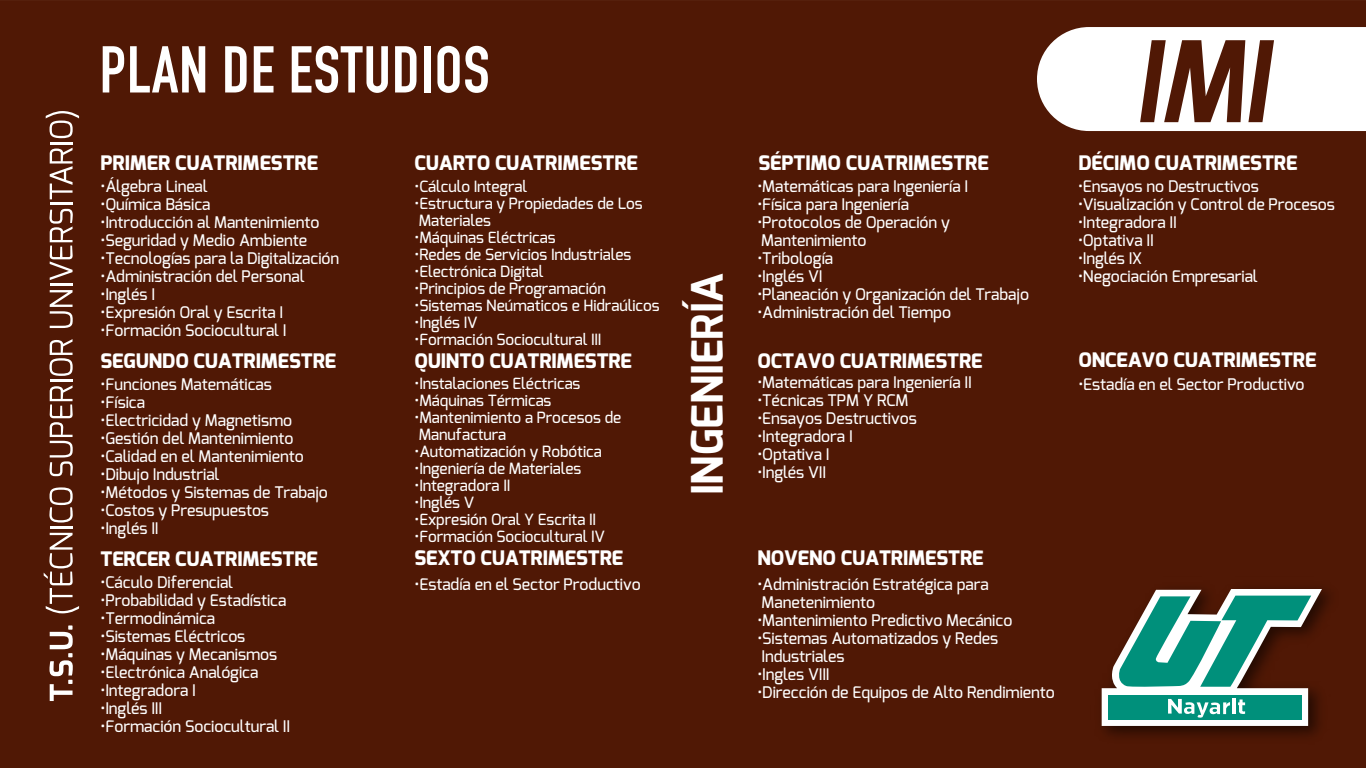
<style>
.page{position:relative;width:1366px;height:768px;background:#501805}
.page>*{position:absolute;margin:0;border:0;box-sizing:border-box;transform-origin:0 0}
.t1{font:italic 700 112px "Exo";color:#501805;scale:.89 1}
.t2{font:700 65px "DIN Condensed";letter-spacing:.015em;color:#fff}
.t3{font:700 43.3px "Exo";color:#fff}
.t4{font:800 20px "Exo";letter-spacing:-.005em;color:#fff}
.t5{font:500 16px/18px "Exo";letter-spacing:-.005em;color:#fff}
.t6{font:500 15.5px/17px "Exo";letter-spacing:-.005em;color:#fff}
</style>
<div class="page">
<img style="left:1090px;top:577px;width:255px;height:172px">
<svg style="left:1102px;top:589px;width:220px;height:137px"></svg>
<svg style="left:49px;top:625px;width:24px;height:76px"></svg>
<svg style="left:44px;top:533px;width:35px;height:80px;background:#714435"></svg>
<hr style="left:50px;top:526px;width:23px;height:2px;background:#fff">
<svg style="left:49px;top:487px;width:24px;height:36px"></svg>
<svg style="left:50px;top:385px;width:23px;height:91px"></svg>
<hr style="left:50px;top:380px;width:23px;height:2px;background:#fff">
<svg style="left:50px;top:339px;width:23px;height:37px"></svg>
<svg style="left:50px;top:290px;width:23px;height:38px"></svg>
<hr style="left:50px;top:283px;width:23px;height:3px;background:#fff">
<svg style="left:50px;top:209px;width:23px;height:71px"></svg>
<hr style="left:50px;top:203px;width:23px;height:2px;background:#fff">
<svg style="left:50px;top:148px;width:23px;height:51px"></svg>
<hr style="left:50px;top:142px;width:23px;height:2px;background:#fff">
<svg style="left:46px;top:111px;width:33px;height:27px"></svg>
<svg style="left:1037px;top:27px;width:329px;height:104px"></svg>
<svg style="left:414px;top:222px;width:4px;height:4px"></svg>
<svg style="left:411px;top:437px;width:7px;height:5px"></svg>
<div style="left:754px;top:602px;width:7px;height:7px;background:#501805"></div>
<div style="left:754px;top:657px;width:7px;height:7px;background:#501805"></div>
<h2 class="t2" style="left:100px;top:32px;width:392px">PLAN DE ESTUDIOS</h2>
<h1 class="t1" style="left:1134px;top:10px;width:152px">IMI</h1>
<p class="t4" style="left:101px;top:150px;width:219px">PRIMER CUATRIMESTRE</p>
<p class="t4" style="left:415px;top:150px;width:225px">CUARTO CUATRIMESTRE</p>
<p class="t4" style="left:758px;top:150px;width:232px">SÉPTIMO CUATRIMESTRE</p>
<p class="t4" style="left:1078px;top:150px;width:220px">DÉCIMO CUATRIMESTRE</p>
<p class="t5" style="left:101px;top:177px;width:109px">•Álgebra Lineal</p>
<p class="t5" style="left:101px;top:195px;width:111px">•Química Básica</p>
<p class="t5" style="left:101px;top:213px;width:220px">•Introducción al Mantenimiento</p>
<p class="t5" style="left:101px;top:231px;width:208px">•Seguridad y Medio Ambiente</p>
<p class="t5" style="left:101px;top:249px;width:240px">•Tecnologías para la Digitalización</p>
<p class="t5" style="left:101px;top:267px;width:205px">•Administración del Personal</p>
<p class="t5" style="left:101px;top:285px;width:56px">•Inglés I</p>
<p class="t5" style="left:101px;top:303px;width:184px">•Expresión Oral y Escrita I</p>
<p class="t5" style="left:101px;top:321px;width:187px">•Formación Sociocultural I</p>
<p class="t4" style="left:101px;top:348px;width:237px">SEGUNDO CUATRIMESTRE</p>
<p class="t5" style="left:101px;top:375px;width:173px">•Funciones Matemáticas</p>
<p class="t5" style="left:101px;top:393px;width:46px">•Física</p>
<p class="t5" style="left:101px;top:411px;width:193px">•Electricidad y Magnetismo</p>
<p class="t5" style="left:101px;top:429px;width:194px">•Gestión del Mantenimiento</p>
<p class="t5" style="left:101px;top:447px;width:205px">•Calidad en el Mantenimiento</p>
<p class="t5" style="left:101px;top:465px;width:120px">•Dibujo Industrial</p>
<p class="t5" style="left:101px;top:483px;width:229px">•Métodos y Sistemas de Trabajo</p>
<p class="t5" style="left:101px;top:501px;width:170px">•Costos y Presupuestos</p>
<p class="t5" style="left:101px;top:519px;width:59px">•Inglés II</p>
<p class="t5" style="left:101px;top:573px;width:134px">•Cáculo Diferencial</p>
<p class="t5" style="left:101px;top:591px;width:187px">•Probabilidad y Estadística</p>
<p class="t5" style="left:101px;top:609px;width:116px">•Termodinámica</p>
<p class="t5" style="left:101px;top:627px;width:146px">•Sistemas Eléctricos</p>
<p class="t5" style="left:101px;top:645px;width:178px">•Máquinas y Mecanismos</p>
<p class="t5" style="left:101px;top:663px;width:159px">•Electrónica Analógica</p>
<p class="t5" style="left:101px;top:681px;width:97px">•Integradora I</p>
<p class="t5" style="left:101px;top:699px;width:63px">•Inglés III</p>
<p class="t5" style="left:101px;top:717px;width:191px">•Formación Sociocultural II</p>
<p class="t4" style="left:101px;top:546px;width:219px">TERCER CUATRIMESTRE</p>
<p class="t6" style="left:415px;top:177px;width:114px">•Cálculo Integral</p>
<p class="t6" style="left:415px;top:194px;width:230px">•Estructura y Propiedades de Los .Materiales</p>
<p class="t6" style="left:415px;top:228px;width:142px">•Máquinas Eléctricas</p>
<p class="t6" style="left:415px;top:245px;width:218px">•Redes de Servicios Industriales</p>
<p class="t6" style="left:415px;top:262px;width:130px">•Electrónica Digital</p>
<p class="t6" style="left:415px;top:279px;width:193px">•Principios de Programación</p>
<p class="t6" style="left:415px;top:296px;width:247px">•Sistemas Neúmaticos e Hidraúlicos</p>
<p class="t6" style="left:415px;top:313px;width:65px">•Inglés IV</p>
<p class="t6" style="left:415px;top:330px;width:188px">•Formación Sociocultural III</p>
<p class="t6" style="left:415px;top:375px;width:167px">•Instalaciones Eléctricas</p>
<p class="t6" style="left:415px;top:392px;width:138px">•Máquinas Térmicas</p>
<p class="t6" style="left:415px;top:409px;width:208px">•Mantenimiento a Procesos de .Manufactura</p>
<p class="t6" style="left:415px;top:443px;width:189px">•Automatización y Robótica</p>
<p class="t6" style="left:415px;top:460px;width:168px">•Ingeniería de Materiales</p>
<p class="t6" style="left:415px;top:477px;width:97px">•Integradora II</p>
<p class="t6" style="left:415px;top:494px;width:61px">•Inglés V</p>
<p class="t6" style="left:415px;top:511px;width:183px">•Expresión Oral Y Escrita II</p>
<p class="t6" style="left:415px;top:528px;width:192px">•Formación Sociocultural IV</p>
<p class="t4" style="left:415px;top:348px;width:219px">QUINTO CUATRIMESTRE</p>
<h3 class="t3" style="left:680px;top:495px;width:224px;rotate:-90deg">INGENIERÍA</h3>
<p class="t5" style="left:757px;top:177px;width:212px">•Matemáticas para Ingeniería I</p>
<p class="t5" style="left:757px;top:195px;width:153px">•Física para Ingeniería</p>
<p class="t5" style="left:757px;top:213px;width:194px">•Protocolos de Operación y<br>Mantenimiento</p>
<p class="t5" style="left:757px;top:249px;width:77px">•Tribología</p>
<p class="t5" style="left:757px;top:267px;width:67px">•Inglés VI</p>
<p class="t5" style="left:757px;top:285px;width:273px">•Planeación y Organización del Trabajo</p>
<p class="t5" style="left:757px;top:303px;width:195px">•Administración del Tiempo</p>
<p class="t4" style="left:757px;top:348px;width:227px">OCTAVO CUATRIMESTRE</p>
<p class="t5" style="left:757px;top:373px;width:216px">•Matemáticas para Ingeniería II</p>
<p class="t5" style="left:757px;top:391px;width:153px">•Técnicas TPM Y RCM</p>
<p class="t5" style="left:757px;top:409px;width:161px">•Ensayos Destructivos</p>
<p class="t5" style="left:757px;top:427px;width:97px">•Integradora I</p>
<p class="t5" style="left:757px;top:445px;width:74px">•Optativa I</p>
<p class="t5" style="left:757px;top:463px;width:70px">•Inglés VII</p>
<p class="t5" style="left:1078px;top:177px;width:182px">•Ensayos no Destructivos</p>
<p class="t5" style="left:1078px;top:195px;width:258px">•Visualización y Control de Procesos</p>
<p class="t5" style="left:1078px;top:213px;width:100px">•Integradora II</p>
<p class="t5" style="left:1078px;top:231px;width:77px">•Optativa II</p>
<p class="t5" style="left:1078px;top:249px;width:66px">•Inglés IX</p>
<p class="t5" style="left:1078px;top:267px;width:181px">•Negociación Empresarial</p>
<p class="t4" style="left:1078px;top:347px;width:239px">ONCEAVO CUATRIMESTRE</p>
<p class="t5" style="left:1078px;top:375px;width:228px">•Estadía en el Sector Productivo</p>
<p class="t4" style="left:415px;top:545px;width:210px">SEXTO CUATRIMESTRE</p>
<p class="t5" style="left:415px;top:575px;width:228px">•Estadía en el Sector Productivo</p>
<p class="t4" style="left:757px;top:545px;width:228px">NOVENO CUATRIMESTRE</p>
<p class="t5" style="left:757px;top:575px;width:233px">•Administración Estratégica para .Manetenimiento</p>
<p class="t5" style="left:757px;top:611px;width:257px">•Mantenimiento Predictivo Mecánico</p>
<p class="t5" style="left:757px;top:629px;width:242px">•Sistemas Automatizados y Redes .Industriales</p>
<p class="t5" style="left:757px;top:665px;width:74px">•Ingles VIII</p>
<p class="t5" style="left:757px;top:683px;width:299px">•Dirección de Equipos de Alto Rendimiento</p>
</div>
